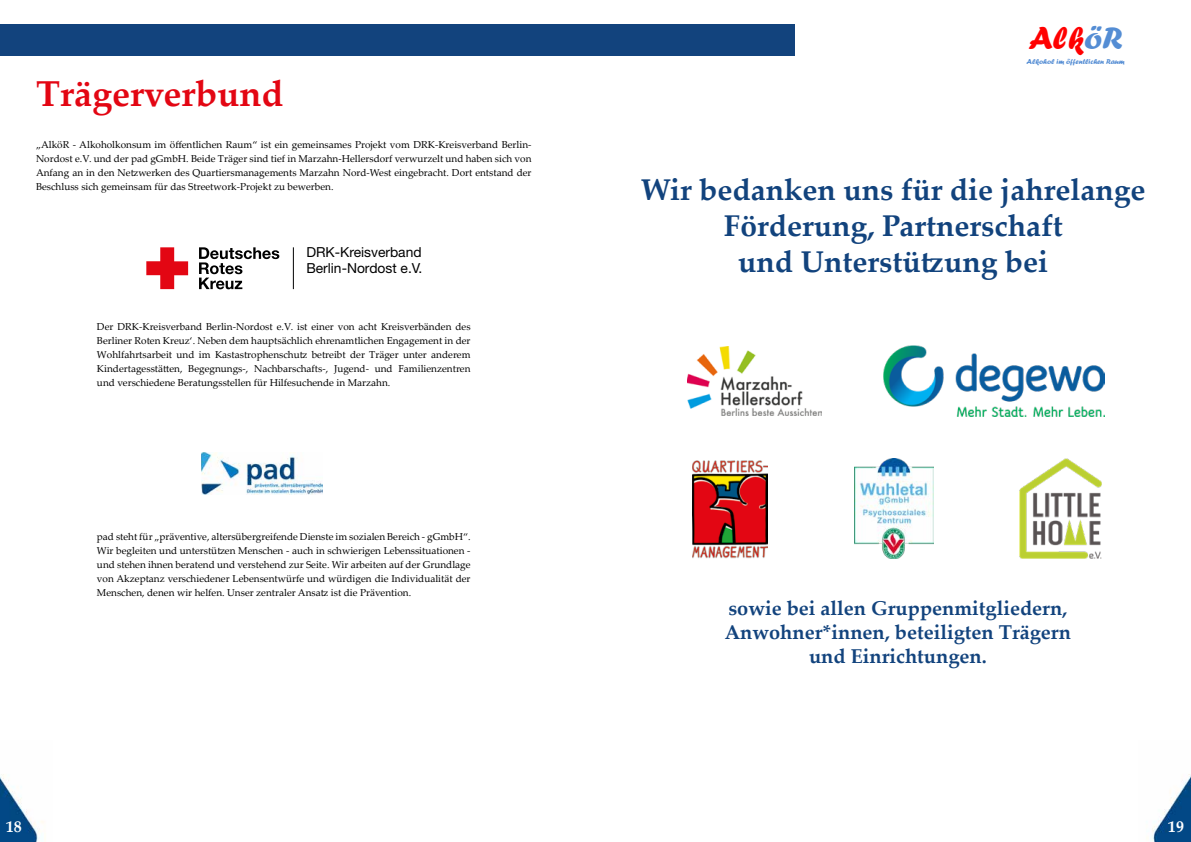
<style>
.page{position:relative;width:1191px;height:842px;background:#fff}
.page>*{position:absolute;margin:0;border:0;box-sizing:border-box;transform-origin:0 0}
.t1{font:700 36px "Palatino Linotype";color:#e30613}
.t2{font:33px "Forte";color:#f00}
.t3{font:700 30px/36px "Palatino Linotype";color:#12437d;text-align:center}
.t4{font:700 20px/24px "Palatino Linotype";color:#12437d;text-align:center}
.t5{font:700 16px "Palatino Linotype";color:#fff}
.t6{font:13.8px/15.8px "Helvetica Neue";color:#000}
.t7{font:10px/14px "Palatino Linotype";color:#000;text-align:justify}
.t8{font:7.5px "Forte";color:#548dd4}
.s1{color:#548dd4}
</style>
<div class="page">
<img style="left:201px;top:452px;width:122px;height:43px">
<svg style="left:199px;top:247px;width:80px;height:42px"></svg>
<svg style="left:146px;top:247px;width:42px;height:42px"></svg>
<hr style="left:293px;top:247px;width:1px;height:42px;background:#000">
<img style="left:0;top:774px;width:44px;height:68px">
<img style="left:883px;top:345px;width:221px;height:71px">
<img style="left:687px;top:346px;width:135px;height:70px">
<img style="left:1019px;top:459px;width:83px;height:99px">
<img style="left:854px;top:459px;width:79px;height:99px">
<img style="left:692px;top:460px;width:76px;height:98px">
<div style="left:0;top:24px;width:794px;height:32px;background:#12437d"></div>
<img style="left:1152px;top:774px;width:39px;height:68px">
<h1 class="t1" style="left:36px;top:68px;width:249px">Trägerverbund</h1>
<p class="t7" style="left:36px;top:137px;width:497px">„AlköR - Alkoholkonsum im öffentlichen Raum“ ist ein gemeinsames Projekt vom DRK-Kreisverband Berlin-Nordost e.V. und der pad gGmbH. Beide Träger sind tief in Marzahn-Hellersdorf verwurzelt und haben sich von Anfang an in den Netzwerken des Quartiersmanagements Marzahn Nord-West eingebracht. Dort entstand der Beschluss sich gemeinsam für das Streetwork-Projekt zu bewerben.</p>
<h3 class="t6" style="left:306px;top:245px;width:118px">DRK-Kreisverband<br>Berlin-Nordost e.V.</h3>
<p class="t7" style="left:97px;top:319px;width:375px">Der DRK-Kreisverband Berlin-Nordost e.V. ist einer von acht Kreisverbänden des Berliner Roten Kreuz‘. Neben dem hauptsächlich ehrenamtlichen Engagement in der Wohlfahrtsarbeit und im Kastastrophenschutz betreibt der Träger unter anderem Kindertagesstätten, Begegnungs-, Nachbarschafts-, Jugend- und Familienzentren und verschiedene Beratungsstellen für Hilfesuchende in Marzahn.</p>
<p class="t7" style="left:97px;top:529px;width:375px">pad steht für „präventive, altersübergreifende Dienste im sozialen Bereich - gGmbH“.<br>Wir begleiten und unterstützen Menschen - auch in schwierigen Lebenssituationen - und stehen ihnen beratend und verstehend zur Seite. Wir arbeiten auf der Grundlage von Akzeptanz verschiedener Lebensentwürfe und würdigen die Individualität der Menschen, denen wir helfen. Unser zentraler Ansatz ist die Prävention.</p>
<h3 class="t5" style="left:6px;top:815px;width:18px">18</h3>
<h2 class="t2" style="left:1028px;top:19px;width:96px">Alk<span class="s1">öR</span></h2>
<p class="t8" style="left:1026px;top:57px;width:99px">Alkohol im öffentlichen Raum</p>
<h3 class="t3" style="left:641px;top:171px;width:506px">Wir bedanken uns für die jahrelange<br>Förderung, Partnerschaft<br>und Unterstützung bei</h3>
<h3 class="t4" style="left:724px;top:595px;width:348px">sowie bei allen Gruppenmitgliedern,<br>Anwohner*innen, beteiligten Trägern und Einrichtungen.</h3>
<h3 class="t5" style="left:1168px;top:815px;width:18px">19</h3>
</div>
